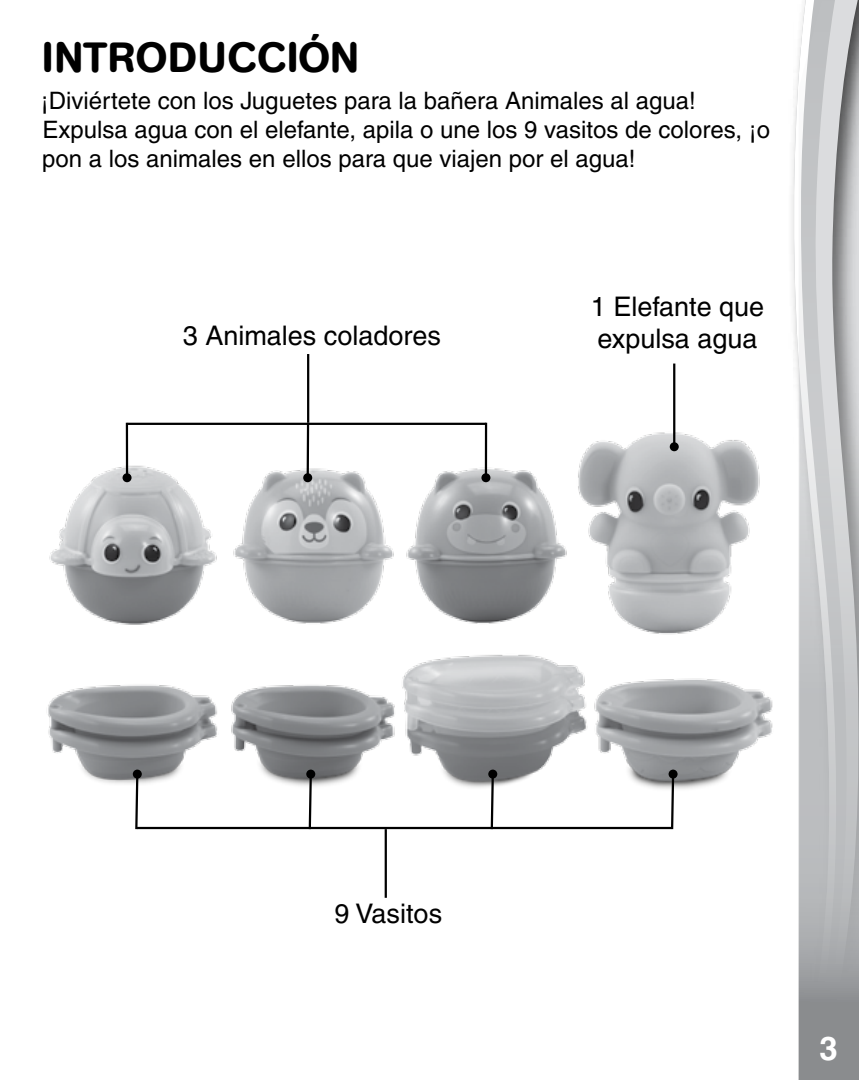
<style>
.page{position:relative;width:859px;height:1080px;background:#fff}
.page>*{position:absolute;margin:0;border:0;box-sizing:border-box;transform-origin:0 0}
.t1{font:500 42px "AG Book Rounded";letter-spacing:.02em;color:#000}
.t2{font:700 33px "Helvetica";color:#fff}
.t3{font:500 27px "Helvetica";color:#000}
.t4{font:500 24px/28.8px "Helvetica";color:#000}
</style>
<div class="page">
<hr style="left:137px;top:827px;width:534px;height:2px;background:#000">
<hr style="left:385px;top:829px;width:2px;height:69px;background:#000">
<img style="left:49px;top:354px;width:711px;height:281px">
<img style="left:48px;top:655px;width:725px;height:134px">
<svg style="left:134px;top:778px;width:6px;height:52px"></svg>
<div style="left:133px;top:770px;width:9px;height:9px;background:#000;border-radius:50%"></div>
<svg style="left:307px;top:778px;width:6px;height:52px"></svg>
<div style="left:306px;top:770px;width:9px;height:9px;background:#000;border-radius:50%"></div>
<svg style="left:489px;top:778px;width:6px;height:52px"></svg>
<div style="left:488px;top:770px;width:9px;height:9px;background:#000;border-radius:50%"></div>
<svg style="left:670px;top:778px;width:5px;height:52px"></svg>
<div style="left:668px;top:770px;width:10px;height:9px;background:#000;border-radius:50%"></div>
<hr style="left:673px;top:364px;width:2px;height:83px;background:#000">
<div style="left:670px;top:442px;width:9px;height:9px;background:#000;border-radius:50%"></div>
<hr style="left:128px;top:423px;width:358px;height:2px;background:#000">
<hr style="left:307px;top:354px;width:2px;height:69px;background:#000">
<hr style="left:485px;top:423px;width:2px;height:55px;background:#000">
<div style="left:481px;top:473px;width:9px;height:9px;background:#000;border-radius:50%"></div>
<hr style="left:307px;top:423px;width:2px;height:55px;background:#000">
<div style="left:303px;top:473px;width:9px;height:9px;background:#000;border-radius:50%"></div>
<hr style="left:126px;top:423px;width:2px;height:55px;background:#000">
<div style="left:123px;top:473px;width:9px;height:9px;background:#000;border-radius:50%"></div>
<svg style="left:793px;top:55px;width:6px;height:1025px"></svg>
<svg style="left:799px;top:0;width:60px;height:1080px;background:#bdbec0"></svg>
<div style="left:774px;top:1038px;width:24px;height:42px;background:#fff"></div>
<h1 class="t1" style="left:42px;top:33px;width:318px">INTRODUCCIÓN</h1>
<p class="t4" style="left:41px;top:86px;width:731px">¡Diviértete con los Juguetes para la bañera Animales al agua!<br>Expulsa agua con el elefante, apila o une los 9 vasitos de colores, ¡o pon a los animales en ellos para que viajen por el agua!</p>
<p class="t3" style="left:591px;top:291px;width:175px">1 Elefante que</p>
<p class="t3" style="left:183px;top:320px;width:260px">3 Animales coladores</p>
<p class="t3" style="left:598px;top:323px;width:161px">expulsa agua</p>
<p class="t3" style="left:334px;top:898px;width:109px">9 Vasitos</p>
<h2 class="t2" style="left:820px;top:1025px;width:26px">3 <sup>3</sup>3</h2>
</div>
